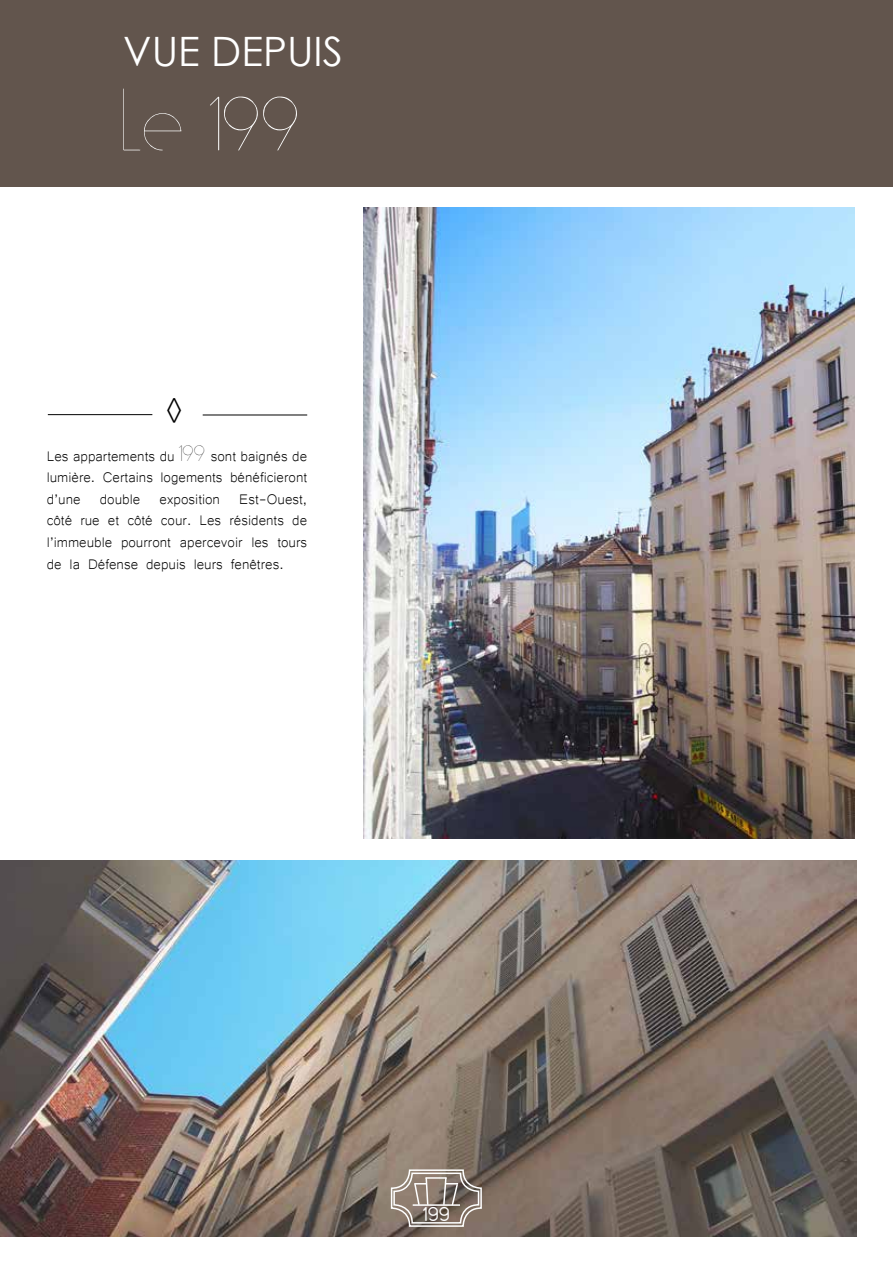
<style>
.page{position:relative;width:893px;height:1263px;background:#fff}
.page>*{position:absolute;margin:0;border:0;box-sizing:border-box;transform-origin:0 0}
.t1{font:103.5px "O Basic";color:#fff}
.t2{font:40.5px "Century Gothic";color:#fff}
.t3{font:31.5px "Minion Pro";color:#000}
.t4{font:19.5px "Hover Classic Lite";color:#fff}
.t5{font:18px/21.6px "Microsoft Yi Baiti";color:#000;text-align:justify}
.s1{font-size:73.5px}
.s2{font-family:"O Basic";font-size:30px}
</style>
<div class="page">
<img style="left:364px;top:207px;width:491px;height:632px">
<img style="left:0;top:860px;width:856px;height:376px">
<div style="left:0;top:0;width:893px;height:186px;background:#62554d"></div>
<div style="left:393px;top:1172px;width:86px;height:51px;border:2px solid #fff;border-radius:18px"></div>
<svg style="left:413px;top:1176px;width:16px;height:28px"></svg>
<hr style="left:425px;top:1177px;width:22px;height:2px;background:#fff">
<svg style="left:442px;top:1176px;width:17px;height:31px"></svg>
<hr style="left:413px;top:1204px;width:47px;height:2px;background:#fff">
<div style="left:391px;top:1169px;width:91px;height:58px;border:2px solid #fff;border-radius:18px"></div>
<hr style="left:48px;top:414px;width:104px;height:1px;background:#000">
<hr style="left:203px;top:415px;width:104px;height:1px;background:#000">
<h2 class="t2" style="left:123px;top:23px;width:221px">VUE DEPUIS</h2>
<h1 class="t1" style="left:123px;top:57px;width:180px"><span class="s1">Le</span> 199</h1>
<h3 class="t3" style="left:166px;top:389px;width:19px">◊</h3>
<p class="t5" style="left:47px;top:444px;width:262px">Les appartements du <span class="s2">199</span> sont baignés de lumière. Certains logements bénéficieront d’une double exposition Est-Ouest, côté rue et côté cour. Les résidents de l’immeuble pourront apercevoir les tours de la Défense depuis leurs fenêtres.</p>
<p class="t4" style="left:423px;top:1205px;width:29px">199</p>
</div>
